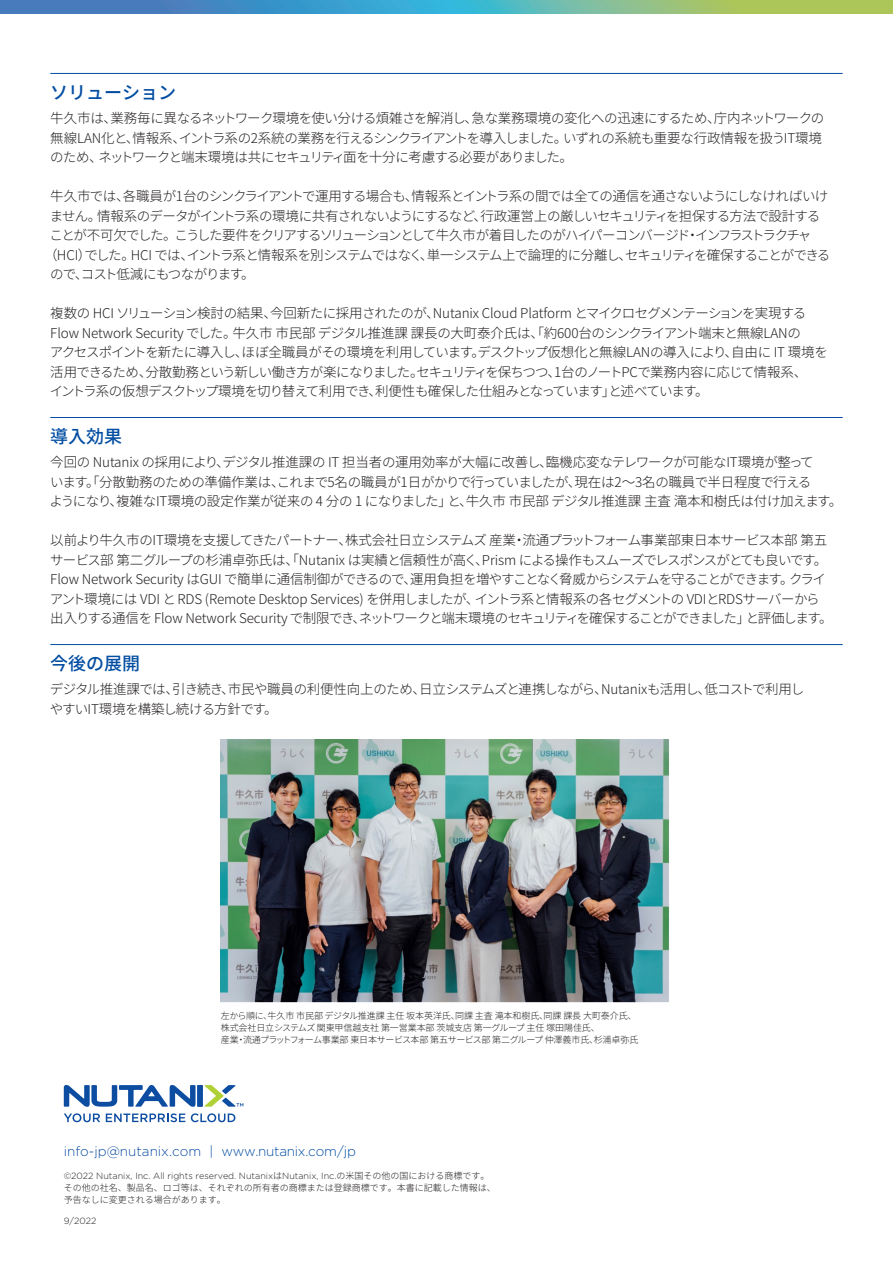
<style>
.page{position:relative;width:893px;height:1263px;background:#fff}
.page>*{position:absolute;margin:0;border:0;box-sizing:border-box;transform-origin:0 0}
.BodyTextBeforeBullet{font:500 18px "Noto Sans JP";color:#034ea2}
.WhiteText{font:300 13.5px/19.5px "Noto Sans JP";letter-spacing:-.04em;color:#231f20}
.WhiteText-2{font:300 13.5px "Noto Sans JP";letter-spacing:-.065em;color:#231f20}
.WhiteText-3{font:300 13.5px "Noto Sans JP";letter-spacing:-.075em;color:#231f20}
.WhiteText-4{font:300 13.5px "Noto Sans JP";letter-spacing:-.1em;color:#231f20}
.ABOUT_-_text{font:300 13.5px "Gotham";color:#0d4da1}
.WhiteText-5{font:300 9px/12px "Noto Sans JP";letter-spacing:-.01em;color:#231f20}
.BodyTextBeforeBullet-2{font:300 9px "Gotham";color:#231f20}
.BodyTextBeforeBullet-3{font:300 9px/12px "Source Han Sans JP";color:#231f20}
.s1{color:#034ea2}
.s2{font-family:"Source Han Sans JP"}
</style>
<div class="page">
<svg style="left:205px;top:1085px;width:38px;height:22px"></svg>
<div style="left:197px;top:1085px;width:6px;height:22px;background:#0d4da1"></div>
<svg style="left:64px;top:1085px;width:132px;height:22px"></svg>
<svg style="left:64px;top:1113px;width:36px;height:9px"></svg>
<svg style="left:106px;top:1113px;width:79px;height:9px"></svg>
<svg style="left:191px;top:1113px;width:44px;height:9px"></svg>
<svg style="left:0;top:0;width:893px;height:14px;background:#64a7a7"></svg>
<hr style="left:50px;top:73px;width:793px;height:1px;background:#034ea2">
<hr style="left:50px;top:417px;width:793px;height:1px;background:#034ea2">
<hr style="left:50px;top:644px;width:793px;height:1px;background:#034ea2">
<img style="left:221px;top:740px;width:449px;height:263px">
<p class="BodyTextBeforeBullet" style="left:50px;top:83px;width:128px">ソリューション</p>
<p class="WhiteText" style="left:50px;top:109px;width:776px">牛久市は、業務毎に異なるネットワーク環境を使い分ける煩雑さを解消し、急な業務環境の変化への迅速にするため、庁内ネットワークの無線LAN化と、情報系、イントラ系の2系統の業務を行えるシンクライアントを導入しました。いずれの系統も重要な行政情報を扱うIT環境のため、ネットワークと端末環境は共にセキュリティ面を十分に考慮する必要がありました。</p>
<p class="WhiteText" style="left:50px;top:187px;width:779px">牛久市では、各職員が1台のシンクライアントで運用する場合も、情報系とイントラ系の間では全ての通信を通さないようにしなければいけ</p>
<p class="WhiteText-2" style="left:50px;top:208px;width:772px">ません。情報系のデータがイントラ系の環境に共有されないようにするなど、行政運営上の厳しいセキュリティを担保する方法で設計する</p>
<p class="WhiteText-4" style="left:49px;top:228px;width:764px">ことが不可欠でした。こうした要件をクリアするソリューションとして牛久市が着目したのがハイパーコンバージド・インフラストラクチャ</p>
<p class="WhiteText-3" style="left:44px;top:247px;width:788px">（HCI）でした。HCI では、イントラ系と情報系を別システムではなく、単一システム上で論理的に分離し、セキュリティを確保することができる</p>
<p class="WhiteText-2" style="left:50px;top:267px;width:206px">ので、コスト低減にもつながります。</p>
<p class="WhiteText" style="left:50px;top:304px;width:780px">複数の HCI ソリューション検討の結果、今回新たに採用されたのが、Nutanix Cloud Platform とマイクロセグメンテーションを実現するFlow Network Security でした。牛久市市民部デジタル推進課課長の大町泰介氏は、「約600台のシンクライアント端末と無線LANの<br>アクセスポイントを新たに導入し、ほぼ全職員がその環境を利用しています。デスクトップ仮想化と無線LANの導入により、自由に IT 環境を活用できるため、分散勤務という新しい働き方が楽になりました。セキュリティを保ちつつ、1台のノートPCで業務内容に応じて情報系、<br>イントラ系の仮想デスクトップ環境を切り替えて利用でき、利便性も確保した仕組みとなっています」と述べています。</p>
<p class="BodyTextBeforeBullet" style="left:50px;top:427px;width:74px">導入効果</p>
<p class="WhiteText" style="left:50px;top:453px;width:794px">今回の Nutanix の採用により、デジタル推進課の IT 担当者の運用効率が大幅に改善し、臨機応変なテレワークが可能なIT環境が整って<br>います。「分散勤務のための準備作業は、これまで5名の職員が1日がかりで行っていましたが、現在は2～3名の職員で半日程度で行える<br>ようになり、複雑なIT環境の設定作業が従来の 4 分の 1 になりました」と、牛久市市民部デジタル推進課主査滝本和樹氏は付け加えます。</p>
<p class="WhiteText" style="left:50px;top:531px;width:784px">以前より牛久市のIT環境を支援してきたパートナー、株式会社日立システムズ産業・流通プラットフォーム事業部東日本サービス本部第五サービス部第二グループの杉浦卓弥氏は、「Nutanix は実績と信頼性が高く、Prism による操作もスムーズでレスポンスがとても良いです。Flow Network Security はGUI で簡単に通信制御ができるので、運用負担を増やすことなく脅威からシステムを守ることができます。クライアント環境には VDI とRDS (Remote Desktop Services) を併用しましたが、イントラ系と情報系の各セグメントの VDIとRDSサーバーから出入りする通信を Flow Network Security で制限でき、ネットワークと端末環境のセキュリティを確保することができました」と評価します。</p>
<p class="BodyTextBeforeBullet" style="left:50px;top:654px;width:92px">今後の展開</p>
<p class="WhiteText" style="left:50px;top:680px;width:756px">デジタル推進課では、引き続き、市民や職員の利便性向上のため、日立システムズと連携しながら、Nutanixも活用し、低コストで利用しやすいIT環境を構築し続ける方針です。</p>
<p class="WhiteText-5" style="left:221px;top:1009px;width:419px">左から順に、牛久市市民部デジタル推進課主任坂本英洋氏、同課主査滝本和樹氏、同課課長大町泰介氏、株式会社日立システムズ関東甲信越支社第一営業本部茨城支店第一グループ主任塚田陽佳氏、<br>産業・流通プラットフォーム事業部東日本サービス本部第五サービス部第二グループ仲澤義市氏、杉浦卓弥氏</p>
<p class="ABOUT_-_text" style="left:64px;top:1142px;width:294px">info-jp@nutanix.com <span class="s1">| www.nutanix.com/jp</span></p>
<p class="BodyTextBeforeBullet-2" style="left:64px;top:1170px;width:427px">©2022 Nutanix, Inc. All rights reserved. Nutanix<span class="s2">は</span>Nutanix, Inc.<span class="s2">の米国その他の国における商標です。</span></p>
<p class="BodyTextBeforeBullet-3" style="left:64px;top:1181px;width:434px">その他の社名、製品名、ロゴ等は、それぞれの所有者の商標または登録商標です。本書に記載した情報は、予告なしに変更される場合があります。</p>
<p class="BodyTextBeforeBullet-2" style="left:64px;top:1215px;width:34px">9/2022</p>
</div>
